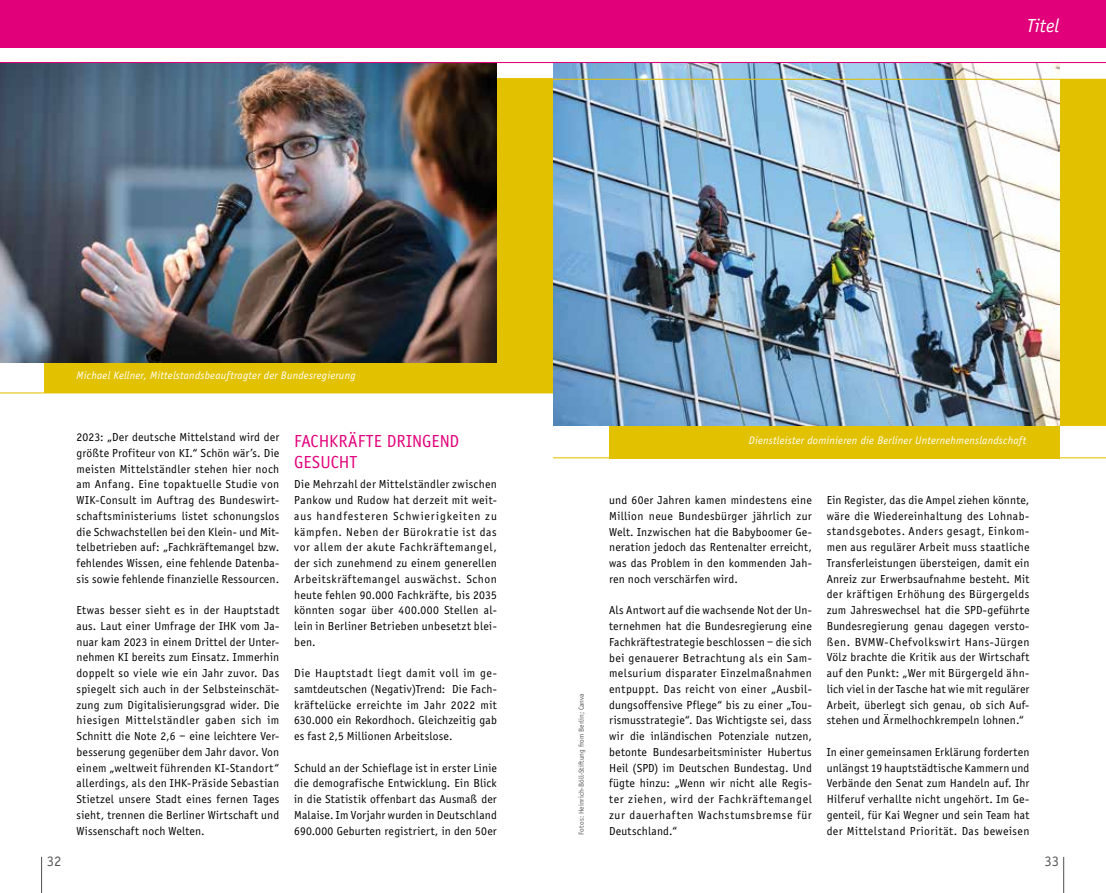
<style>
.page{position:relative;width:1106px;height:893px;background:#fff}
.page>*{position:absolute;margin:0;border:0;box-sizing:border-box;transform-origin:0 0}
.t1{font:italic 19.5px "Officina Sans EF";color:#fff}
.t2{font:18px "Officina Sans EF";color:#e2007a}
.t3{font:15px "Officina Sans EF";color:#58585a}
.t4{font:12px/15.8px "Officina Sans EF";letter-spacing:.02em;color:#000;text-align:justify}
.t5{font:italic 11.25px "Officina Sans EF";letter-spacing:.02em;color:#fff}
.t6{font:7.5px "Officina Sans EF";color:#58585a}
</style>
<div class="page">
<hr style="left:41px;top:857px;width:1px;height:36px;background:#58585a">
<hr style="left:1063px;top:857px;width:1px;height:36px;background:#58585a">
<div style="left:0;top:0;width:1106px;height:47px;background:#e2007a"></div>
<div style="left:609px;top:63px;width:450px;height:395px;background:#e2c200"></div>
<div style="left:1059px;top:79px;width:47px;height:346px;background:#e2c200"></div>
<img style="left:553px;top:63px;width:506px;height:362px">
<hr style="left:553px;top:457px;width:553px;height:1px;background:#e2c200">
<div style="left:44px;top:359px;width:453px;height:33px;background:#e2c200"></div>
<hr style="left:0;top:392px;width:553px;height:1px;background:#e2c200">
<div style="left:497px;top:79px;width:56px;height:314px;background:#e2c200"></div>
<hr style="left:0;top:79px;width:1106px;height:1px;background:#e2c200">
<img style="left:0;top:63px;width:497px;height:299px">
<hr style="left:0;top:62px;width:1106px;height:1px;background:#e2007a">
<h1 class="t1" style="left:1027px;top:15px;width:34px">Titel</h1>
<p class="t5" style="left:77px;top:369px;width:280px">Michael Kellner, Mittelstandsbeauftragter der Bundesregierung</p>
<p class="t4" style="left:77px;top:429px;width:204px">2023: „Der deutsche Mittelstand wird der größte Profiteur von KI.“ Schön wär’s. Die meisten Mittelständler stehen hier noch am Anfang. Eine topaktuelle Studie von WIK-Consult im Auftrag des Bundeswirt&shy;schaftsministeriums listet schonungslos die Schwachstellen bei den Klein- und Mit&shy;telbetrieben auf: „Fachkräftemangel bzw. fehlendes Wissen, eine fehlende Datenba&shy;sis sowie fehlende finanzielle Ressourcen.</p>
<p class="t4" style="left:77px;top:602px;width:204px">Etwas besser sieht es in der Hauptstadt aus. Laut einer Umfrage der IHK vom Ja&shy;nuar kam 2023 in einem Drittel der Unter&shy;nehmen KI bereits zum Einsatz. Immerhin doppelt so viele wie ein Jahr zuvor. Das spiegelt sich auch in der Selbsteinschät&shy;zung zum Digitalisierungsgrad wider. Die hiesigen Mittelständler gaben sich im Schnitt die Note 2,6 – eine leichtere Ver&shy;besserung gegenüber dem Jahr davor. Von einem „weltweit führenden KI-Standort“ allerdings, als den IHK-Präside Sebastian Stietzel unsere Stadt eines fernen Tages sieht, trennen die Berliner Wirtschaft und Wissenschaft noch Welten.</p>
<h2 class="t2" style="left:294px;top:431px;width:18px">Fachkräfte</h2>
<h2 class="t2" style="left:387px;top:431px;width:10px">dringend</h2>
<h2 class="t2" style="left:294px;top:452px;width:10px">gesucht</h2>
<p class="t4" style="left:294px;top:477px;width:204px">Die Mehrzahl der Mittelständler zwischen Pankow und Rudow hat derzeit mit weit&shy;aus handfesteren Schwierigkeiten zu kämpfen. Neben der Bürokratie ist das vor allem der akute Fachkräftemangel, der sich zunehmend zu einem generellen Arbeitskräftemangel auswächst. Schon heute fehlen 90.000 Fachkräfte, bis 2035 könnten sogar über 400.000 Stellen al&shy;lein in Berliner Betrieben unbesetzt blei&shy;ben.</p>
<p class="t4" style="left:294px;top:665px;width:204px">Die Hauptstadt liegt damit voll im ge&shy;samtdeutschen (Negativ)Trend: Die Fach&shy;kräftelücke erreichte im Jahr 2022 mit 630.000 ein Rekordhoch. Gleichzeitig gab es fast 2,5 Millionen Arbeitslose.</p>
<p class="t4" style="left:294px;top:760px;width:204px">Schuld an der Schieflage ist in erster Linie die demografische Entwicklung. Ein Blick in die Statistik offenbart das Ausmaß der Malaise. Im Vorjahr wurden in Deutschland 690.000 Geburten registriert, in den 50er</p>
<p class="t6" style="left:577px;top:835px;width:143px;rotate:-90deg">Fotos: Heinrich-Böll-Stiftung from Berlin; Canva</p>
<p class="t5" style="left:749px;top:434px;width:279px">Dienstleister dominieren die Berliner Unternehmenslandschaft</p>
<p class="t4" style="left:609px;top:492px;width:204px">und 60er Jahren kamen mindestens eine Million neue Bundesbürger jährlich zur Welt. Inzwischen hat die Babyboomer Ge&shy;neration jedoch das Rentenalter erreicht, was das Problem in den kommenden Jah&shy;ren noch verschärfen wird.</p>
<p class="t4" style="left:609px;top:603px;width:204px">Als Antwort auf die wachsende Not der Un&shy;ternehmen hat die Bundesregierung eine Fachkräftestrategie beschlossen – die sich bei genauerer Betrachtung als ein Sam&shy;melsurium disparater Einzelmaßnahmen entpuppt. Das reicht von einer „Ausbil&shy;dungsoffensive Pflege“ bis zu einer „Tou&shy;rismusstrategie“. Das Wichtigste sei, dass wir die inländischen Potenziale nutzen, betonte Bundesarbeitsminister Hubertus Heil (SPD) im Deutschen Bundestag. Und fügte hinzu: „Wenn wir nicht alle Regis&shy;ter ziehen, wird der Fachkräftemangel zur dauerhaften Wachstumsbremse für Deutschland.“</p>
<p class="t4" style="left:826px;top:492px;width:204px">Ein Register, das die Ampel ziehen könnte, wäre die Wiedereinhaltung des Lohnab&shy;standsgebotes. Anders gesagt, Einkom&shy;men aus regulärer Arbeit muss staatliche Transferleistungen übersteigen, damit ein Anreiz zur Erwerbsaufnahme besteht. Mit der kräftigen Erhöhung des Bürgergelds zum Jahreswechsel hat die SPD-geführte Bundesregierung genau dagegen versto&shy;ßen. BVMW-Chefvolkswirt Hans-Jürgen Völz brachte die Kritik aus der Wirtschaft auf den Punkt: „Wer mit Bürgergeld ähn&shy;lich viel in der Tasche hat wie mit regulärer Arbeit, überlegt sich genau, ob sich Auf&shy;stehen und Ärmelhochkrempeln lohnen.“</p>
<p class="t4" style="left:826px;top:744px;width:204px">In einer gemeinsamen Erklärung forderten unlängst 19 hauptstädtische Kammern und Verbände den Senat zum Handeln auf. Ihr Hilferuf verhallte nicht ungehört. Im Ge&shy;genteil, für Kai Wegner und sein Team hat der Mittelstand Priorität. Das beweisen</p>
<p class="t3" style="left:47px;top:853px;width:16px">32</p>
<p class="t3" style="left:1044px;top:853px;width:16px">33</p>
</div>
